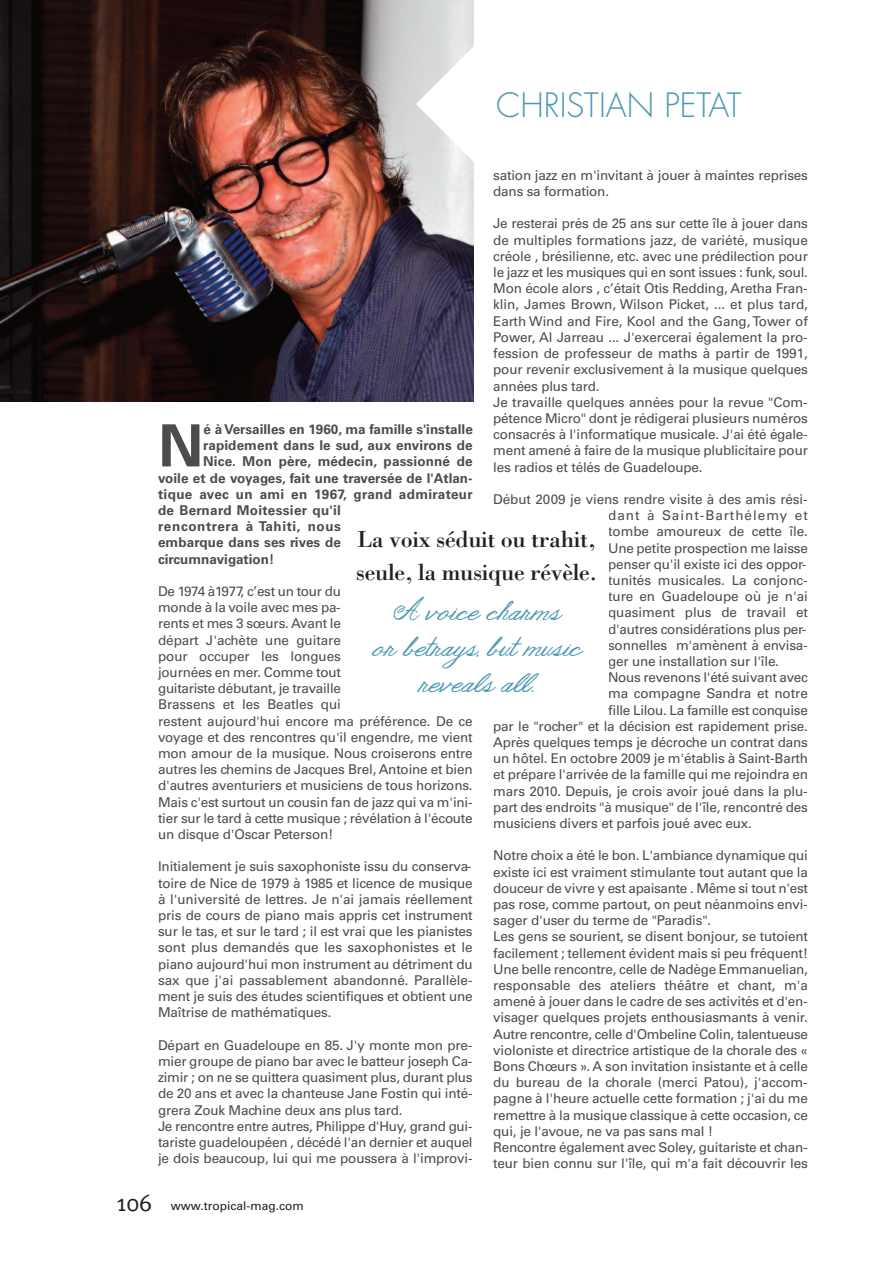
<style>
.page{position:relative;width:893px;height:1263px;background:#fff}
.page>*{position:absolute;margin:0;border:0;box-sizing:border-box;transform-origin:0 0}
.t1{font:700 58.2px "Univers LT Std";color:#4b4c4d}
.t2{font:300 32.7px "Futura Std";color:#4a99b3}
.t3{font:24px/33px "Bodoni Std";letter-spacing:-.015em;color:#231f20}
.t4{font:24px/36px "Janda As Long As You Love Me";color:#4a99b3;text-align:center}
.t5{font:13.5px/16.2px "Univers LT Std";letter-spacing:-.015em;color:#4b4c4d}
.t6{font:700 13.5px "Univers LT Std";letter-spacing:.005em;color:#4b4c4d}
.t7{font:700 13.5px "Univers LT Std";letter-spacing:.025em;color:#4b4c4d}
.t8{font:700 13.5px "Univers LT Std";letter-spacing:.045em;color:#4b4c4d}
.t9{font:13.5px "Univers LT Std";letter-spacing:.075em;color:#4b4c4d}
.t10{font:12px "Univers LT Std";color:#231f20}
.s1{font-family:"Meta Plus Normal";font-size:24px}
</style>
<div class="page">
<img style="left:0;top:0;width:473px;height:402px">
<svg style="left:416px;top:45px;width:58px;height:118px"></svg>
<h2 class="t2" style="left:496px;top:90px;width:247px">CHRISTIAN PETAT</h2>
<p class="t5" style="left:493px;top:168px;width:316px">sation jazz en m'invitant à jouer à maintes reprises dans sa formation.</p>
<p class="t5" style="left:493px;top:217px;width:316px">Je resterai prés de 25 ans sur cette île à jouer dans de multiples formations jazz, de variété, musique créole , brésilienne, etc. avec une prédilection pour le jazz et les musiques qui en sont issues : funk, soul.<br>Mon école alors , c’était Otis Redding, Aretha Fran&shy;klin, James Brown, Wilson Picket, ... et plus tard, Earth Wind and Fire, Kool and the Gang,Tower of Power, Al Jarreau ... J'exercerai également la pro&shy;fession de professeur de maths à partir de 1991, pour revenir exclusivement à la musique quelques années plus tard.<br>Je travaille quelques années pour la revue "Com&shy;pétence Micro" dont je rédigerai plusieurs numéros consacrés à l'informatique musicale. J'ai été égale&shy;ment amené à faire de la musique plublicitaire pour les radios et télés de Guadeloupe.</p>
<p class="t5" style="left:493px;top:492px;width:316px">Début 2009 je viens rendre visite à des amis rési-</p>
<p class="t9" style="left:608px;top:510px;width:201px">dant à Saint-Barthélemy et</p>
<p class="t5" style="left:608px;top:525px;width:201px">tombe amoureux de cette île.</p>
<p class="t5" style="left:608px;top:541px;width:201px">Une petite prospection me laisse</p>
<p class="t5" style="left:608px;top:557px;width:200px">penser qu'il existe ici des oppor-</p>
<p class="t5" style="left:608px;top:573px;width:201px">tunités musicales. La conjonc-</p>
<p class="t5" style="left:608px;top:589px;width:201px">ture en Guadeloupe où je n'ai</p>
<p class="t5" style="left:608px;top:606px;width:201px">quasiment plus de travail et</p>
<p class="t5" style="left:608px;top:622px;width:200px">d'autres considérations plus per-</p>
<p class="t5" style="left:608px;top:638px;width:201px">sonnelles m'amènent à envisa-</p>
<p class="t5" style="left:608px;top:654px;width:172px">ger une installation sur l'île.</p>
<p class="t5" style="left:608px;top:670px;width:201px">Nous revenons l'été suivant avec</p>
<p class="t5" style="left:608px;top:687px;width:201px">ma compagne Sandra et notre</p>
<p class="t5" style="left:608px;top:703px;width:201px">fille Lilou. La famille est conquise</p>
<p class="t5" style="left:493px;top:719px;width:316px">par le "rocher" et la décision est rapidement prise.</p>
<p class="t5" style="left:493px;top:735px;width:316px">Après quelques temps je décroche un contrat dans</p>
<p class="t5" style="left:493px;top:751px;width:316px">un hôtel. En octobre 2009 je m'établis à Saint-Barth</p>
<p class="t5" style="left:493px;top:768px;width:316px">et prépare l'arrivée de la famille qui me rejoindra en</p>
<p class="t5" style="left:493px;top:784px;width:316px">mars 2010. Depuis, je crois avoir joué dans la plu-</p>
<p class="t5" style="left:493px;top:800px;width:316px">part des endroits "à musique" de l'île, rencontré des</p>
<p class="t5" style="left:493px;top:816px;width:260px">musiciens divers et parfois joué avec eux.</p>
<p class="t5" style="left:493px;top:849px;width:316px">Notre choix a été le bon. L'ambiance dynamique qui existe ici est vraiment stimulante tout autant que la douceur de vivre y est apaisante . Même si tout n'est pas rose, comme partout, on peut néanmoins envi&shy;sager d'user du terme de "Paradis".<br>Les gens se sourient, se disent bonjour, se tutoient facilement ; tellement évident mais si peu fréquent!<br>Une belle rencontre, celle de Nadège Emmanuelian, responsable des ateliers théâtre et chant, m'a amené à jouer dans le cadre de ses activités et d'en&shy;visager quelques projets enthousiasmants à venir.<br>Autre rencontre, celle d'Ombeline Colin, talentueuse violoniste et directrice artistique de la chorale des « Bons Chœurs ». A son invitation insistante et à celle du bureau de la chorale (merci Patou), j'accom&shy;pagne à l'heure actuelle cette formation ; j'ai du me remettre à la musique classique à cette occasion, ce qui, je l'avoue, ne va pas sans mal !<br>Rencontre également avec Soley, guitariste et chan&shy;teur bien connu sur l'île, qui m'a fait découvrir les</p>
<h1 class="t1" style="left:158px;top:424px;width:47px">N</h1>
<p class="t6" style="left:203px;top:424px;width:271px">é à Versailles en 1960, ma famille s'installe</p>
<p class="t6" style="left:203px;top:440px;width:271px">rapidement dans le sud, aux environs de</p>
<p class="t6" style="left:203px;top:457px;width:271px">Nice. Mon père, médecin, passionné de</p>
<p class="t6" style="left:158px;top:473px;width:316px">voile et de voyages, fait une traversée de l'Atlan-</p>
<p class="t7" style="left:158px;top:489px;width:316px">tique avec un ami en 1967, grand admirateur</p>
<p class="t7" style="left:158px;top:505px;width:184px">de Bernard Moitessier qu'il</p>
<p class="t8" style="left:158px;top:521px;width:184px">rencontrera à Tahiti, nous</p>
<p class="t6" style="left:158px;top:538px;width:184px">embarque dans ses rives de</p>
<p class="t6" style="left:158px;top:554px;width:118px">circumnavigation!</p>
<p class="t5" style="left:158px;top:584px;width:316px">De 1974 à1977, c’est un tour du<br>monde à la voile avec mes pa-<br>rents et mes 3 sœurs. Avant le<br>départ J'achète une guitare<br>pour occuper les longues<br>journées en mer. Comme tout<br>guitariste débutant, je travaille<br>Brassens et les Beatles qui<br>restent aujourd'hui encore ma préférence. De ce voyage et des rencontres qu'il engendre, me vient mon amour de la musique. Nous croiserons entre autres les chemins de Jacques Brel, Antoine et bien d'autres aventuriers et musiciens de tous horizons.<br>Mais c'est surtout un cousin fan de jazz qui va m'ini&shy;tier sur le tard à cette musique ; révélation à l'écoute un disque d'Oscar Peterson!</p>
<p class="t5" style="left:158px;top:860px;width:316px;text-align:justify">Initialement je suis saxophoniste issu du conserva&shy;toire de Nice de 1979 à 1985 et licence de musique à l'université de lettres. Je n'ai jamais réellement pris de cours de piano mais appris cet instrument sur le tas, et sur le tard ; il est vrai que les pianistes sont plus demandés que les saxophonistes et le piano aujourd'hui mon instrument au détriment du sax que j'ai passablement abandonné. Parallèle&shy;ment je suis des études scientifiques et obtient une Maîtrise de mathématiques.</p>
<p class="t5" style="left:158px;top:1038px;width:316px">Départ en Guadeloupe en 85. J'y monte mon pre&shy;mier groupe de piano bar avec le batteur joseph Ca&shy;zimir ; on ne se quittera quasiment plus, durant plus de 20 ans et avec la chanteuse Jane Fostin qui inté&shy;grera Zouk Machine deux ans plus tard.<br>Je rencontre entre autres, Philippe d'Huy, grand gui&shy;tariste guadeloupéen , décédé l'an dernier et auquel je dois beaucoup, lui qui me poussera à l'improvi-</p>
<h3 class="t3" style="left:356px;top:522px;width:243px">La voix séduit ou trahit, seule, la musique révèle.</h3>
<h3 class="t4" style="left:372px;top:594px;width:210px">A voice charms<br>or betrays, but music reveals all.</h3>
<p class="t10" style="left:117px;top:1201px;width:189px"><span class="s1">106</span> www.tropical-mag.com</p>
</div>
